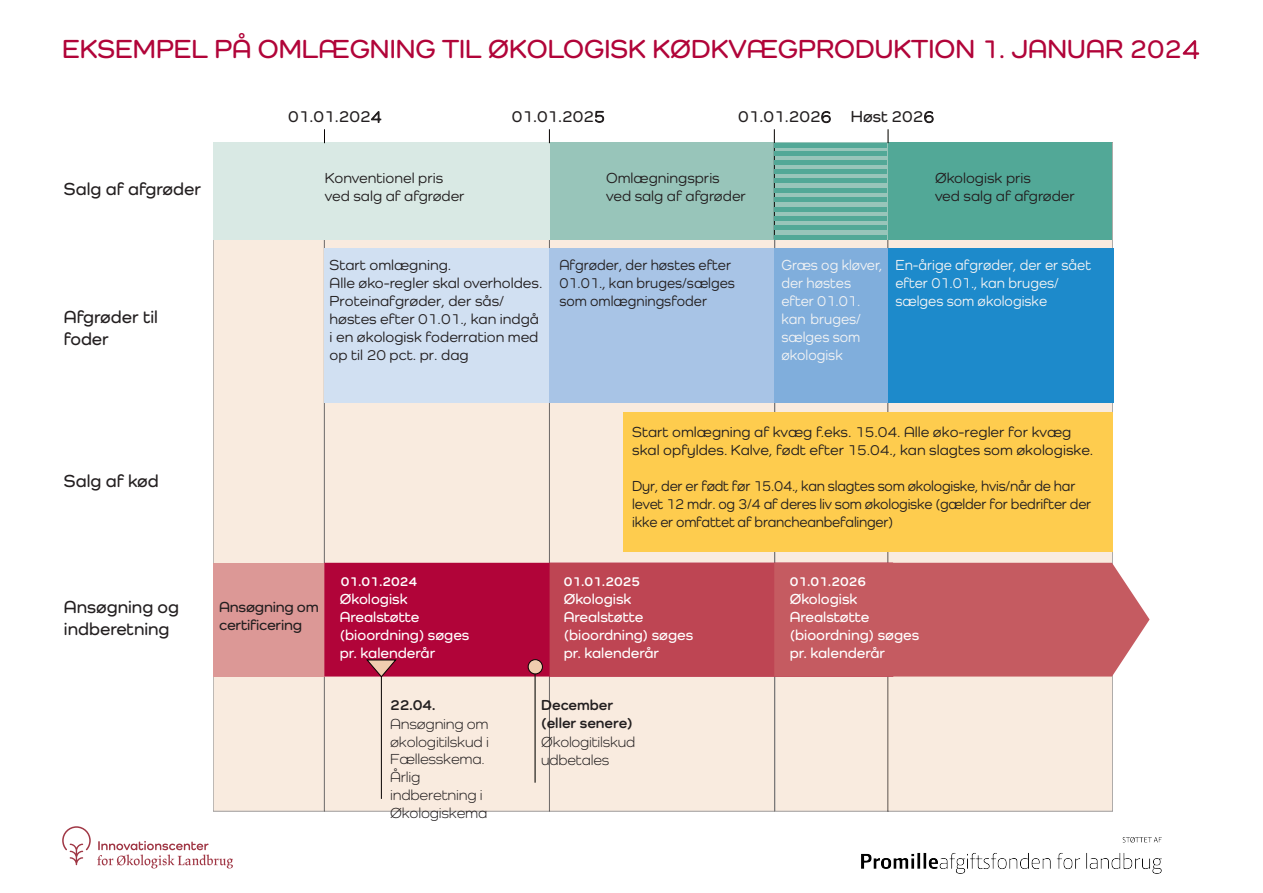
<style>
.page{position:relative;width:1263px;height:893px;background:#fff}
.page>*{position:absolute;margin:0;border:0;box-sizing:border-box;transform-origin:0 0}
.t1{font:600 27px "Como";color:#b10439}
.t2{font:600 18px/21.6px "Como";color:#231f20}
.t3{font:600 16.5px "Como";color:#231f20}
.t4{font:500 15px/18px "Como";color:#231f20}
.t5{font:500 15px/18px "Como";color:#231f20;scale:.94 1}
.t6{font:600 15px/18.3px "Como";color:#fff}
.t7{font:500 15px/18px "Como";color:#f2f3f4;scale:.94 1}
.t8{font:15px/18px "Como";letter-spacing:-.015em;color:#231f20}
.t9{font:700 15px/18px "Como";color:#231f20}
.t10{font:600 15px/18px "Como";letter-spacing:-.015em;color:#231f20}
.t11{font:700 13.35px "Como";color:#fff}
.s1{font-weight:400}
</style>
<div class="page">
<div style="left:324px;top:142px;width:225px;height:669px;background:#f9ebdf"></div>
<div style="left:213px;top:142px;width:111px;height:669px;background:#f9ebdf"></div>
<div style="left:549px;top:142px;width:226px;height:669px;background:#f9ebdf"></div>
<div style="left:775px;top:142px;width:113px;height:669px;background:#f9ebdf"></div>
<div style="left:887px;top:142px;width:226px;height:669px;background:#f9ebdf"></div>
<div style="left:1112px;top:142px;width:109px;height:669px;background:#fff"></div>
<div style="left:549px;top:142px;width:339px;height:98px;background:#98c5ba"></div>
<div style="left:213px;top:142px;width:337px;height:98px;background:#d9e9e4"></div>
<div style="left:324px;top:248px;width:225px;height:154px;background:#d1e0f2"></div>
<div style="left:549px;top:248px;width:225px;height:154px;background:#a8c4e6"></div>
<div style="left:774px;top:248px;width:114px;height:154px;background:#80aedc"></div>
<div style="left:888px;top:248px;width:225px;height:154px;background:#1d8acb"></div>
<div style="left:888px;top:142px;width:224px;height:98px;background:#52a897"></div>
<svg style="left:324px;top:129px;width:1px;height:14px"></svg>
<svg style="left:549px;top:129px;width:1px;height:14px"></svg>
<svg style="left:888px;top:129px;width:1px;height:14px"></svg>
<div style="left:213px;top:563px;width:111px;height:114px;background:#dc9896"></div>
<hr style="left:774px;top:129px;width:1px;height:110px;background:#080302">
<div style="left:324px;top:563px;width:226px;height:114px;background:#b10439"></div>
<hr style="left:534px;top:674px;width:2px;height:109px;background:#080302">
<div style="left:528px;top:660px;width:14px;height:14px;background:#f0cdaf;border-radius:50%"></div>
<div style="left:528px;top:659px;width:15px;height:15px;border:1px solid #080302;border-radius:50%"></div>
<hr style="left:381px;top:676px;width:1px;height:123px;background:#080302">
<svg style="left:366px;top:659px;width:31px;height:19px"></svg>
<div style="left:623px;top:412px;width:152px;height:140px;background:#fecc4e"></div>
<div style="left:775px;top:412px;width:338px;height:139px;background:#fecc4e"></div>
<div style="left:775px;top:169px;width:112px;height:5px;background:#52a897"></div>
<hr style="left:775px;top:179px;width:112px;height:4px;background:#52a897">
<hr style="left:775px;top:151px;width:112px;height:4px;background:#52a897">
<div style="left:775px;top:143px;width:112px;height:5px;background:#52a897"></div>
<hr style="left:775px;top:161px;width:112px;height:4px;background:#52a897">
<hr style="left:775px;top:188px;width:112px;height:4px;background:#52a897">
<hr style="left:775px;top:198px;width:112px;height:4px;background:#52a897">
<hr style="left:775px;top:207px;width:112px;height:4px;background:#52a897">
<div style="left:775px;top:216px;width:112px;height:5px;background:#52a897"></div>
<hr style="left:775px;top:226px;width:112px;height:4px;background:#52a897">
<hr style="left:775px;top:235px;width:112px;height:4px;background:#52a897">
<svg style="left:550px;top:563px;width:599px;height:114px;background:#c45760"></svg>
<svg style="left:62px;top:826px;width:29px;height:39px"></svg>
<svg style="left:97px;top:841px;width:136px;height:27px"></svg>
<img style="left:861px;top:837px;width:300px;height:36px">
<h1 class="t1" style="left:62px;top:33px;width:1138px">EKSEMPEL PÅ OMLÆGNING TIL ØKOLOGISK KØDKVÆGPRODUKTION 1. JANUAR 202<span class="s1">4</span></h1>
<p class="t3" style="left:288px;top:107px;width:94px">01.01.202<span class="s1">4</span></p>
<p class="t3" style="left:512px;top:107px;width:94px">01.01.202<span class="s1">5</span></p>
<p class="t3" style="left:738px;top:107px;width:197px">01.01.202<span class="s1">6</span> Høst 202<span class="s1">6</span></p>
<p class="t4" style="left:325px;top:168px;width:120px">Konventionel pris</p>
<p class="t2" style="left:64px;top:178px;width:139px">Salg af afgrøder</p>
<p class="t4" style="left:325px;top:186px;width:141px">ved salg af afgrøder</p>
<p class="t4" style="left:606px;top:168px;width:141px">Omlægningspris ved salg af afgrøder</p>
<p class="t4" style="left:935px;top:168px;width:141px">Økologisk pris<br>ved salg af afgrøder</p>
<p class="t2" style="left:64px;top:306px;width:96px">Afgrøder til foder</p>
<p class="t2" style="left:64px;top:470px;width:96px">Salg af kød</p>
<p class="t2" style="left:64px;top:596px;width:117px">Ansøgning og indberetning</p>
<p class="t4" style="left:330px;top:256px;width:214px">Start omlægning.<br>Alle øko-regler skal overholdes.<br>Proteinafgrøder, der sås/ høstes efter 01.01., kan indgå i en økologisk foderration med op til 20 pct. pr. dag</p>
<p class="t5" style="left:559px;top:256px;width:188px">Afgrøder, der høstes efter<br>01.01., kan bruges/sælges som omlægningsfoder</p>
<p class="t7" style="left:781px;top:256px;width:109px">Græs og kløver, der høstes efter 01.01. kan bruges/ sælges som økologisk</p>
<p class="t7" style="left:895px;top:256px;width:210px">En-årige afgrøder, der er sået efter 01.01., kan bruges/ sælges som økologiske</p>
<p class="t10" style="left:219px;top:598px;width:101px">Ansøgning om certificering</p>
<p class="t11" style="left:341px;top:573px;width:78px">01.01.2024</p>
<p class="t6" style="left:340px;top:589px;width:131px">Økologisk<br>Arealstøtte (bioordning) søges pr. kalenderår</p>
<p class="t9" style="left:390px;top:696px;width:47px">22.04.</p>
<p class="t8" style="left:390px;top:714px;width:100px">Ansøgning om økologitilskud i<br>Fællesskema.<br>Årlig indberetning i<br>Økologiskema</p>
<p class="t4" style="left:632px;top:423px;width:463px">Start omlægning af kvæg f.eks. 15.04. Alle øko-regler for kvæg skal opfyldes. Kalve, født efter 15.04., kan slagtes som økologiske.</p>
<p class="t5" style="left:632px;top:477px;width:490px">Dyr, der er født før 15.04., kan slagtes som økologiske, hvis/når de har levet 12 mdr. og 3/4 af deres liv som økologiske (gælder for bedrifter der ikke er omfattet af brancheanbefalinger)</p>
<p class="t11" style="left:564px;top:573px;width:78px">01.01.2025</p>
<p class="t6" style="left:564px;top:589px;width:131px">Økologisk<br>Arealstøtte (bioordning) søges pr. kalenderår</p>
<p class="t9" style="left:541px;top:696px;width:93px">December (eller senere)</p>
<p class="t8" style="left:541px;top:732px;width:96px">Økologitilskud udbetales</p>
<p class="t11" style="left:790px;top:573px;width:78px">01.01.2026</p>
<p class="t6" style="left:790px;top:589px;width:131px">Økologisk<br>Arealstøtte (bioordning) søges pr. kalenderår</p>
</div>
